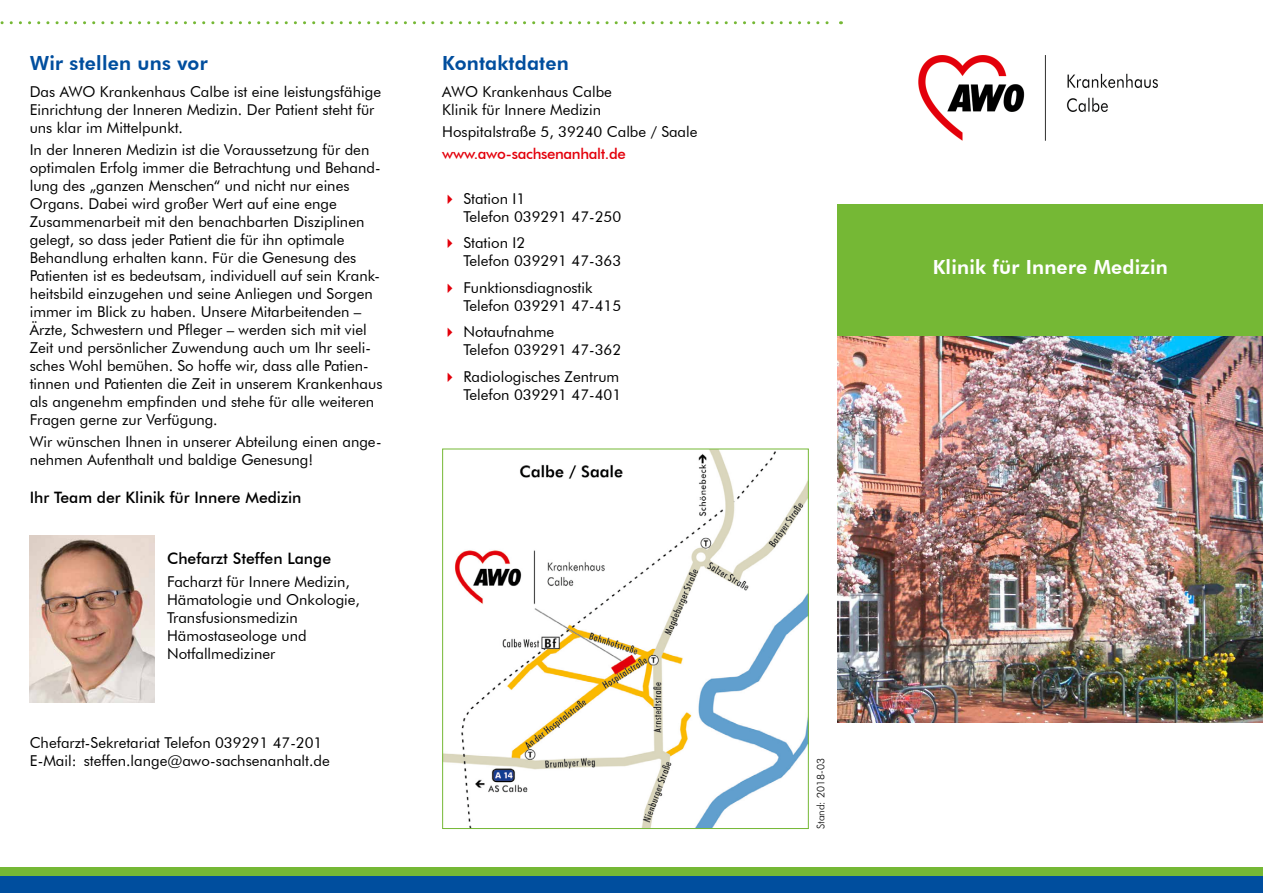
<style>
.page{position:relative;width:1263px;height:893px;background:#fff}
.page>*{position:absolute;margin:0;border:0;box-sizing:border-box;transform-origin:0 0}
.t1{font:800 19.5px "Futura BT";letter-spacing:.01em;color:#004e9e}
.t2{font:800 19.5px "Futura BT";letter-spacing:.01em;color:#fff}
.t3{font:500 15.75px "Futura BT";color:#000}
.t4{font:15px/18px "Futura BT";color:#000}
.t5{font:500 15px "Futura BT";letter-spacing:-.025em;color:#e3000b}
.t6{font:300 10.5px "Futura BT";color:#000}
</style>
<div class="page">
<div style="left:0;top:876px;width:1263px;height:17px;background:#004e9e"></div>
<div style="left:0;top:867px;width:1263px;height:9px;background:#75b835"></div>
<div style="left:838px;top:204px;width:425px;height:161px;background:#75b835"></div>
<img style="left:918px;top:55px;width:239px;height:86px">
<img style="left:838px;top:337px;width:425px;height:386px">
<img style="left:444px;top:451px;width:363px;height:376px">
<div style="left:442px;top:449px;width:367px;height:380px;border:1px solid #75b835"></div>
<img style="left:30px;top:536px;width:124px;height:166px">
<svg style="left:0;top:21px;width:841px;height:3px"></svg>
<h1 class="t1" style="left:30px;top:51px;width:179px">Wir stellen uns vor</h1>
<p class="t4" style="left:30px;top:82px;width:353px">Das AWO Krankenhaus Calbe ist eine leistungsfähige<br>Einrichtung der Inneren Medizin. Der Patient steht für uns klar im Mittelpunkt.</p>
<p class="t4" style="left:30px;top:140px;width:354px">In der Inneren Medizin ist die Voraussetzung für den optimalen Erfolg immer die Betrachtung und Behand&shy;lung des „ganzen Menschen“ und nicht nur eines Organs. Dabei wird großer Wert auf eine enge Zusammenarbeit mit den benachbarten Disziplinen gelegt, so dass jeder Patient die für ihn optimale Behandlung erhalten kann. Für die Genesung des Patienten ist es bedeutsam, individuell auf sein Krank&shy;heitsbild einzugehen und seine Anliegen und Sorgen immer im Blick zu haben. Unsere Mitarbeitenden – Ärzte, Schwestern und Pfleger – werden sich mit viel Zeit und persönlicher Zuwendung auch um Ihr seeli&shy;sches Wohl bemühen. So hoffe wir, dass alle Patien&shy;tinnen und Patienten die Zeit in unserem Krankenhaus als angenehm empfinden und stehe für alle weiteren Fragen gerne zur Verfügung.</p>
<p class="t4" style="left:30px;top:433px;width:353px">Wir wünschen Ihnen in unserer Abteilung einen ange&shy;nehmen Aufenthalt und baldige Genesung!</p>
<p class="t3" style="left:30px;top:488px;width:273px">Ihr Team der Klinik für Innere Medizin</p>
<p class="t3" style="left:167px;top:549px;width:166px">Chefarzt Steffen Lange</p>
<p class="t4" style="left:167px;top:572px;width:194px">Facharzt für Innere Medizin,<br>Hämatologie und Onkologie,<br>Transfusionsmedizin<br>Hämostaseologe und<br>Notfallmediziner</p>
<p class="t4" style="left:30px;top:733px;width:302px">Chefarzt-Sekretariat Telefon 039291 47-201<br>E-Mail: steffen.lange@awo-sachsenanhalt.de</p>
<h1 class="t1" style="left:442px;top:51px;width:128px">Kontaktdaten</h1>
<p class="t4" style="left:442px;top:82px;width:171px">AWO Krankenhaus Calbe<br>Klinik für Innere Medizin</p>
<p class="t4" style="left:442px;top:122px;width:257px">Hospitalstraße 5, 39240 Calbe / Saale</p>
<p class="t5" style="left:442px;top:145px;width:185px">www.awo-sachsenanhalt.de</p>
<p class="t4" style="left:463px;top:189px;width:159px">Station I1<br>Telefon 039291 47-250</p>
<p class="t4" style="left:463px;top:234px;width:159px">Station I2<br>Telefon 039291 47-363</p>
<p class="t4" style="left:463px;top:278px;width:159px">Funktionsdiagnostik<br>Telefon 039291 47-415</p>
<p class="t4" style="left:463px;top:323px;width:159px">Notaufnahme<br>Telefon 039291 47-362</p>
<p class="t4" style="left:463px;top:367px;width:159px">Radiologisches Zentrum<br>Telefon 039291 47-401</p>
<h1 class="t2" style="left:933px;top:255px;width:237px">Klinik für Innere Medizin</h1>
<p class="t6" style="left:814px;top:829px;width:72px;rotate:-90deg">Stand: 2018-03</p>
</div>
